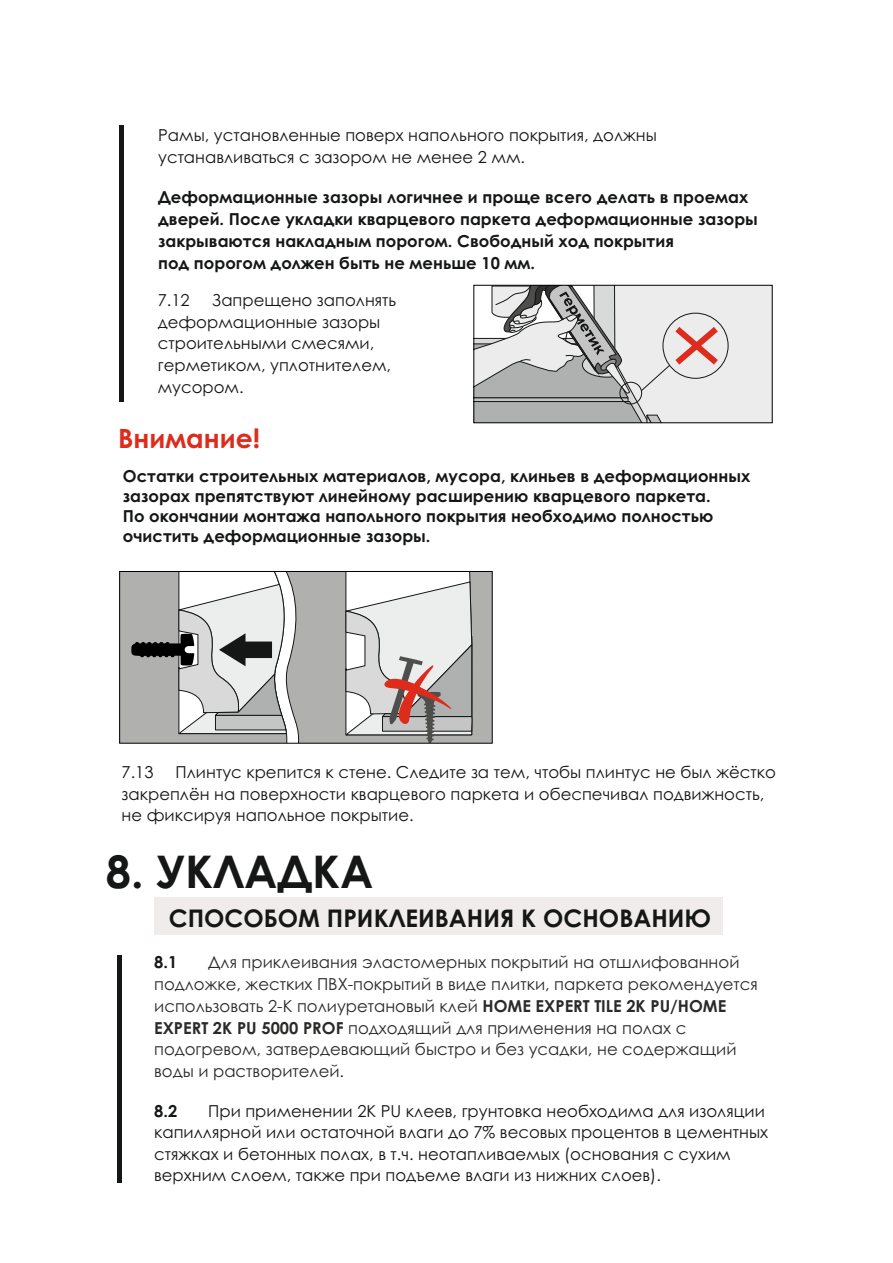
<style>
.page{position:relative;width:893px;height:1263px;background:#fff}
.page>*{position:absolute;margin:0;border:0;box-sizing:border-box;transform-origin:0 0}
.t1{font:700 45px "Century Gothic";color:#151616}
.t2{font:700 26.55px "Century Gothic";color:#dd2b1c}
.t3{font:700 24.3px "Century Gothic";color:#151616}
.t4{font:16.5px/21.6px "Century Gothic";color:#151616}
.t5{font:700 16.5px/22px "Century Gothic";color:#151616}
.t6{font:16.5px/21.8px "Century Gothic";color:#2b2a29}
.s1{font-weight:700}
</style>
<div class="page">
<hr style="left:120px;top:125px;width:4px;height:277px;background:#151616">
<svg style="left:475px;top:287px;width:296px;height:134px;background:#d0cdcd"></svg>
<div style="left:662px;top:313px;width:66px;height:66px;border:1px solid #151616;border-radius:50%"></div>
<div style="left:473px;top:285px;width:300px;height:138px;border:1px solid #000"></div>
<div style="left:154px;top:897px;width:569px;height:38px;background:#efeceb"></div>
<div style="left:117px;top:955px;width:5px;height:227px;background:#151616"></div>
<div style="left:120px;top:571px;width:372px;height:172px;background:#b0b0af"></div>
<svg style="left:345px;top:573px;width:128px;height:169px;background:#d0c9c9"></svg>
<svg style="left:131px;top:573px;width:168px;height:169px"></svg>
<div style="left:119px;top:571px;width:374px;height:173px;border:1px solid #000"></div>
<p class="t4" style="left:158px;top:126px;width:500px">Рамы, установленные поверх напольного покрытия, должны устанавливаться с зазором не менее 2 мм.</p>
<p class="t5" style="left:158px;top:187px;width:601px">Деформационные зазоры логичнее и проще всего делать в проемах дверей. После укладки кварцевого паркета деформационные зазоры закрываются накладным порогом. Свободный ход покрытия<br>под порогом должен быть не меньше 10 мм.</p>
<p class="t4" style="left:158px;top:291px;width:240px;text-indent:54px">Запрещено заполнять деформационные зазоры строительными смесями, герметиком, уплотнителем, мусором.</p>
<p class="t4" style="left:158px;top:291px;width:33px">7.12</p>
<h2 class="t2" style="left:118px;top:428px;width:143px">Внимание!</h2>
<p class="t5" style="left:123px;top:467px;width:629px;line-height:20px">Остатки строительных материалов, мусора, клиньев в деформационных зазорах препятствуют линейному расширению кварцевого паркета.<br>По окончании монтажа напольного покрытия необходимо полностью очистить деформационные зазоры.</p>
<p class="t4" style="left:122px;top:763px;width:656px;text-indent:54px">Плинтус крепится к стене. Следите за тем, чтобы плинтус не был жёстко закреплён на поверхности кварцевого паркета и обеспечивал подвижность, не фиксируя напольное покрытие.</p>
<p class="t4" style="left:122px;top:763px;width:33px">7.13</p>
<h1 class="t1" style="left:106px;top:854px;width:269px">8. УКЛАДКА</h1>
<h3 class="t3" style="left:169px;top:909px;width:544px">СПОСОБОМ ПРИКЛЕИВАНИЯ К ОСНОВАНИЮ</h3>
<p class="t6" style="left:154px;top:953px;width:605px;text-indent:54px">Для приклеивания эластомерных покрытий на отшлифованной подложке, жестких ПВХ-покрытий в виде плитки, паркета рекомендуется использовать 2-К полиуретановый клей <span class="s1">HOME EXPERT TILE 2K PU/HOME EXPERT 2K PU 5000 PROF</span> подходящий для применения на полах с подогревом, затвердевающий быстро и без усадки, не содержащий воды и растворителей.</p>
<p class="t5" style="left:154px;top:1101px;width:25px">8.2</p>
<p class="t5" style="left:154px;top:952px;width:25px">8.1</p>
<p class="t4" style="left:154px;top:1101px;width:615px;text-indent:54px">При применении 2К PU клеев, грунтовка необходима для изоляции капиллярной или остаточной влаги до 7% весовых процентов в цементных стяжках и бетонных полах, в т.ч. неотапливаемых (основания с сухим верхним слоем, также при подъеме влаги из нижних слоев).</p>
</div>
